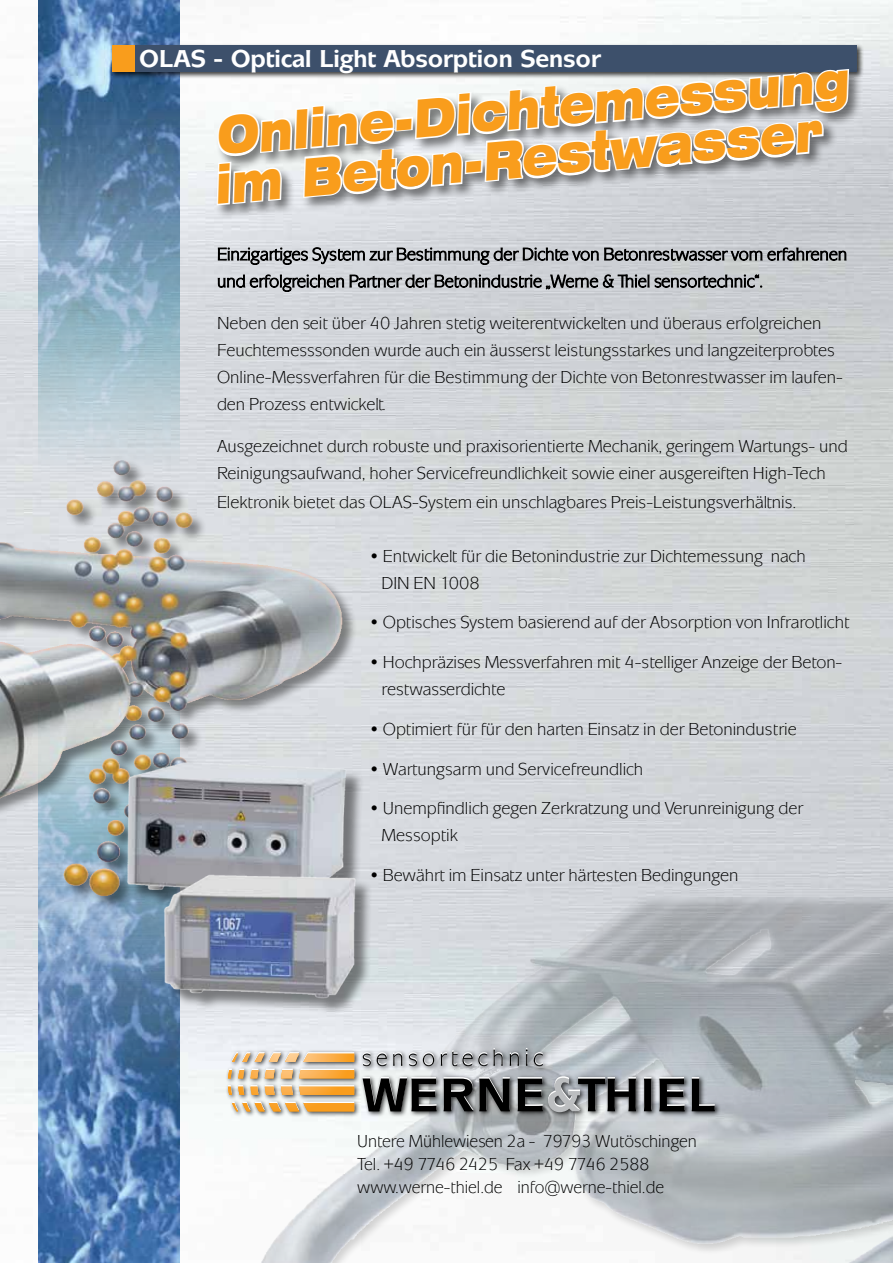
<style>
.page{position:relative;width:893px;height:1263px;background:#fff}
.page>*{position:absolute;margin:0;border:0;box-sizing:border-box;transform-origin:0 0}
.t1{font:900 expanded 52.5px/48.4px "Swiss 721 BT";color:#f99d1c;scale:.77 1}
.t2{font:700 25.5px "Mixage ITC Std";color:#fff}
.t3{font:18px/27px "Mixage ITC Std";color:#000}
</style>
<div class="page">
<img style="left:0;top:0;width:893px;height:1263px">
<img style="left:224px;top:898px;width:669px;height:365px">
<div style="left:225px;top:1045px;width:496px;height:73px;background:#000;opacity:.75"></div>
<svg style="left:444px;top:1077px;width:66px;height:34px;background:#48494a"></svg>
<svg style="left:644px;top:1077px;width:7px;height:34px"></svg>
<svg style="left:659px;top:1077px;width:26px;height:34px"></svg>
<svg style="left:692px;top:1077px;width:23px;height:34px"></svg>
<svg style="left:363px;top:1077px;width:74px;height:34px;background:#5b5c5c"></svg>
<svg style="left:518px;top:1076px;width:118px;height:36px;background:#727476"></svg>
<svg style="left:363px;top:1052px;width:8px;height:14px"></svg>
<svg style="left:377px;top:1052px;width:10px;height:14px"></svg>
<svg style="left:393px;top:1052px;width:9px;height:14px"></svg>
<svg style="left:409px;top:1052px;width:8px;height:14px"></svg>
<svg style="left:423px;top:1052px;width:11px;height:14px"></svg>
<svg style="left:441px;top:1050px;width:46px;height:16px"></svg>
<svg style="left:493px;top:1048px;width:10px;height:18px"></svg>
<svg style="left:510px;top:1052px;width:9px;height:14px"></svg>
<svg style="left:526px;top:1048px;width:2px;height:18px"></svg>
<svg style="left:534px;top:1052px;width:9px;height:14px"></svg>
<svg style="left:228px;top:1052px;width:126px;height:59px;background:#e0c399"></svg>
<img style="left:39px;top:0;width:141px;height:460px">
<div style="left:110px;top:43px;width:754px;height:36px;background:#000;opacity:.75"></div>
<div style="left:135px;top:46px;width:722px;height:26px;background:#3d506b"></div>
<div style="left:112px;top:46px;width:23px;height:26px;background:#f99d1c"></div>
<svg style="left:215px;top:69px;width:636px;height:274px"></svg>
<img style="left:38px;top:911px;width:141px;height:352px">
<div style="left:0;top:460px;width:357px;height:451px;background:#000;opacity:.56"></div>
<img style="left:0;top:461px;width:348px;height:434px">
<div style="left:130px;top:764px;width:234px;height:153px;background:#000;opacity:.46"></div>
<img style="left:124px;top:761px;width:225px;height:141px">
<div style="left:167px;top:877px;width:206px;height:139px;background:#000;opacity:.46"></div>
<img style="left:159px;top:863px;width:202px;height:141px">
<h2 class="t2" style="left:139px;top:43px;width:463px">OLAS - Optical Light Absorption Sensor</h2>
<h1 class="t1" style="left:207px;top:113px;width:834px;rotate:-5deg">Online-Dichtemessung im Beton-Restwasser</h1>
<p class="t3" style="left:217px;top:309px;width:627px">Neben den seit über 40 Jahren stetig weiterentwickelten und überaus erfolgreichen Feuchtemesssonden wurde auch ein äusserst leistungsstarkes und langzeiterprobtes Online-Messverfahren für die Bestimmung der Dichte von Betonrestwasser im laufen&shy;den Prozess entwickelt.</p>
<p class="t3" style="left:217px;top:432px;width:632px;line-height:27.8px">Ausgezeichnet durch robuste und praxisorientierte Mechanik, geringem Wartungs- und<br>Reinigungsaufwand, hoher Servicefreundlichkeit sowie einer ausgereiften High-Tech<br>Elektronik bietet das OLAS-System ein unschlagbares Preis-Leistungsverhältnis.</p>
<p class="t3" style="left:381px;top:542px;width:426px;text-indent:-12px">• Entwickelt für die Betonindustrie zur Dichtemessung nach<br>DIN EN 1008</p>
<p class="t3" style="left:370px;top:609px;width:481px">• Optisches System basierend auf der Absorption von Infrarotlicht</p>
<p class="t3" style="left:381px;top:648px;width:462px;text-indent:-12px">• Hochpräzises Messverfahren mit 4-stelliger Anzeige der Beton&shy;restwasserdichte</p>
<p class="t3" style="left:370px;top:715px;width:428px">• Optimiert für für den harten Einsatz in der Betonindustrie</p>
<p class="t3" style="left:370px;top:755px;width:275px">• Wartungsarm und Servicefreundlich</p>
<p class="t3" style="left:381px;top:795px;width:423px;text-indent:-12px">• Unempfindlich gegen Zerkratzung und Verunreinigung der<br>Messoptik</p>
<p class="t3" style="left:370px;top:861px;width:370px">• Bewährt im Einsatz unter härtesten Bedingungen</p>
<p class="t3" style="left:357px;top:1129px;width:341px;line-height:23.2px">Untere Mühlewiesen 2a - 79793 Wutöschingen<br>Tel. +49 7746 2425 Fax +49 7746 2588 www.werne-thiel.de info@werne-thiel.de</p>
</div>
